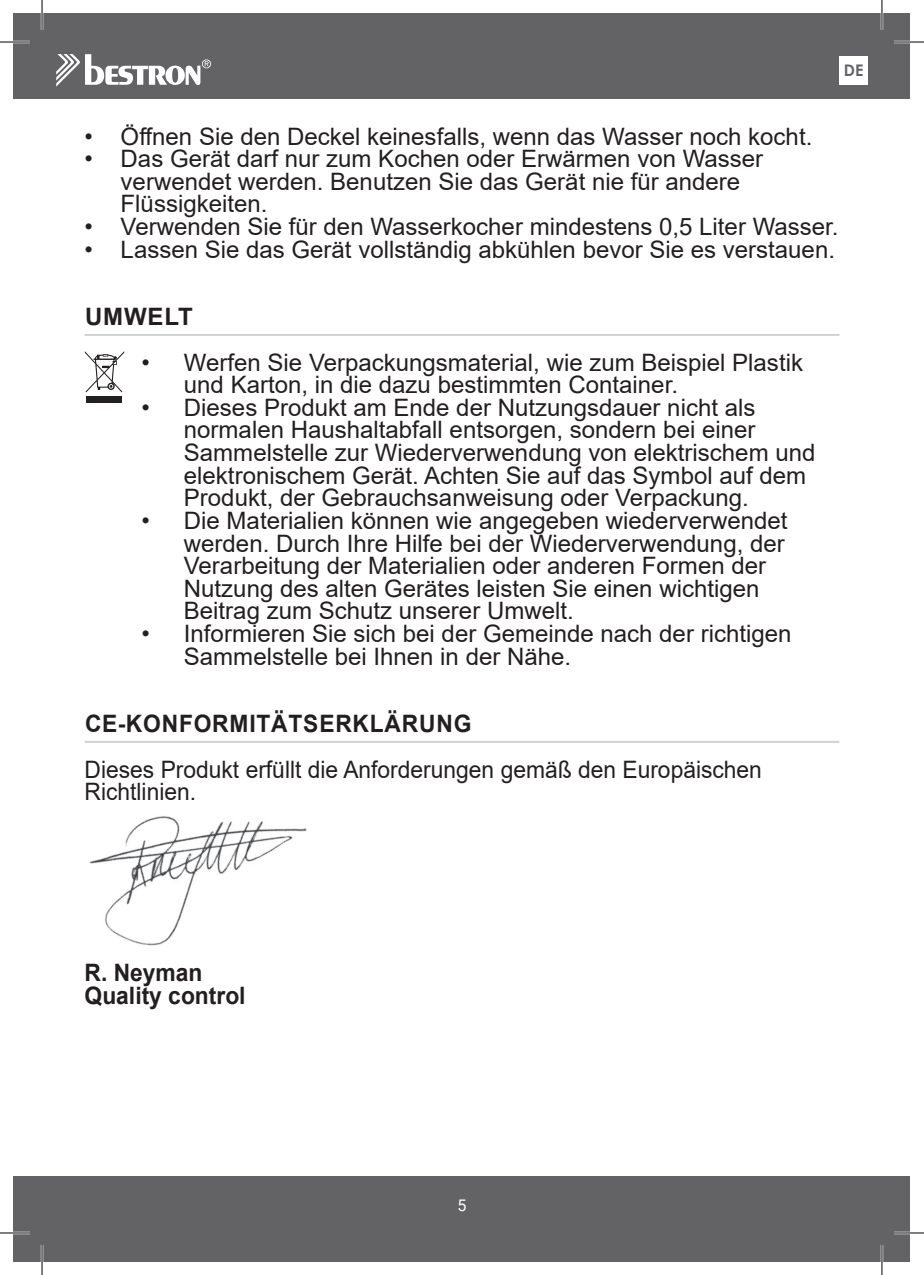
<style>
.page{position:relative;width:924px;height:1275px;background:#fff}
.page>*{position:absolute;margin:0;border:0;box-sizing:border-box;transform-origin:0 0}
.t1{font:24px/22.6px "Arial";color:#231f20}
.t2{font:24px/22.6px "Arial";color:#231f20;scale:.95 1}
.t3{font:700 24px "Arial";letter-spacing:.035em;color:#231f20;scale:.95 1}
.t4{font:700 24px/22.6px "Arial";color:#231f20;scale:.95 1}
.t5{font:700 24px "Arial";letter-spacing:.035em;color:#231f20}
.t6{font:700 16px "Century Gothic";color:#636366}
.t7{font:16px "Roboto";color:#fff}
</style>
<div class="page">
<div style="left:14px;top:14px;width:895px;height:85px;background:#636366"></div>
<div style="left:14px;top:1176px;width:895px;height:85px;background:#636366"></div>
<svg style="left:56px;top:54px;width:155px;height:33px"></svg>
<div style="left:839px;top:56px;width:28px;height:29px;background:#fff"></div>
<hr style="left:85px;top:334px;width:754px;height:2px;background:#d1d2d4">
<hr style="left:85px;top:741px;width:754px;height:2px;background:#d1d2d4">
<div style="left:86px;top:396px;width:36px;height:7px;background:#231f20"></div>
<svg style="left:85px;top:351px;width:39px;height:41px"></svg>
<img style="left:89px;top:816px;width:218px;height:130px">
<hr style="left:0;top:41px;width:30px;height:2px;background:#fff">
<hr style="left:893px;top:41px;width:30px;height:2px;background:#fff">
<hr style="left:0;top:1231px;width:30px;height:3px;background:#fff">
<hr style="left:893px;top:1231px;width:30px;height:3px;background:#fff">
<hr style="left:41px;top:0;width:2px;height:30px;background:#fff">
<hr style="left:41px;top:1245px;width:2px;height:30px;background:#fff">
<hr style="left:880px;top:0;width:2px;height:30px;background:#fff">
<hr style="left:880px;top:1245px;width:2px;height:30px;background:#fff">
<hr style="left:0;top:42px;width:30px;height:1px;background:#000">
<hr style="left:893px;top:42px;width:30px;height:1px;background:#000">
<hr style="left:0;top:1232px;width:30px;height:1px;background:#000">
<hr style="left:893px;top:1232px;width:30px;height:1px;background:#000">
<hr style="left:42px;top:0;width:1px;height:30px;background:#000">
<hr style="left:42px;top:1245px;width:1px;height:30px;background:#000">
<hr style="left:881px;top:0;width:1px;height:30px;background:#000">
<hr style="left:881px;top:1245px;width:1px;height:30px;background:#000">
<p class="t6" style="left:843px;top:58px;width:21px">DE</p>
<p class="t1" style="left:85px;top:125px;width:729px">• Öffnen Sie den Deckel keinesfalls, wenn das Wasser noch kocht.</p>
<p class="t1" style="left:121px;top:147px;width:644px;text-indent:-36px">• Das Gerät darf nur zum Kochen oder Erwärmen von Wasser verwendet werden. Benutzen Sie das Gerät nie für andere<br>Flüssigkeiten.</p>
<p class="t1" style="left:85px;top:215px;width:755px">• Verwenden Sie für den Wasserkocher mindestens 0,5 Liter Wasser.</p>
<p class="t1" style="left:85px;top:238px;width:751px">• Lassen Sie das Gerät vollständig abkühlen bevor Sie es verstauen.</p>
<p class="t5" style="left:85px;top:300px;width:109px">UMWELT</p>
<p class="t1" style="left:184px;top:351px;width:620px;text-indent:-43px">• Werfen Sie Verpackungsmaterial, wie zum Beispiel Plastik und Karton, in die dazu bestimmten Container.</p>
<p class="t1" style="left:184px;top:396px;width:632px;text-indent:-43px">• Dieses Produkt am Ende der Nutzungsdauer nicht als normalen Haushaltabfall entsorgen, sondern bei einer Sammelstelle zur Wiederverwendung von elektrischem und elektronischem Gerät. Achten Sie auf das Symbol auf dem Produkt, der Gebrauchsanweisung oder Verpackung.</p>
<p class="t1" style="left:184px;top:509px;width:604px;text-indent:-43px">• Die Materialien können wie angegeben wiederverwendet werden. Durch Ihre Hilfe bei der Wiederverwendung, der Verarbeitung der Materialien oder anderen Formen der Nutzung des alten Gerätes leisten Sie einen wichtigen Beitrag zum Schutz unserer Umwelt.</p>
<p class="t1" style="left:184px;top:622px;width:608px;text-indent:-43px">• Informieren Sie sich bei der Gemeinde nach der richtigen<br>Sammelstelle bei Ihnen in der Nähe.</p>
<p class="t3" style="left:85px;top:707px;width:408px">CE-KONFORMITÄTSERKLÄRUNG</p>
<p class="t2" style="left:85px;top:757px;width:714px">Dieses Produkt erfüllt die Anforderungen gemäß den Europäischen<br>Richtlinien.</p>
<p class="t4" style="left:85px;top:961px;width:171px">R. Neyman<br>Quality control</p>
<p class="t7" style="left:457px;top:1193px;width:10px">5</p>
</div>
